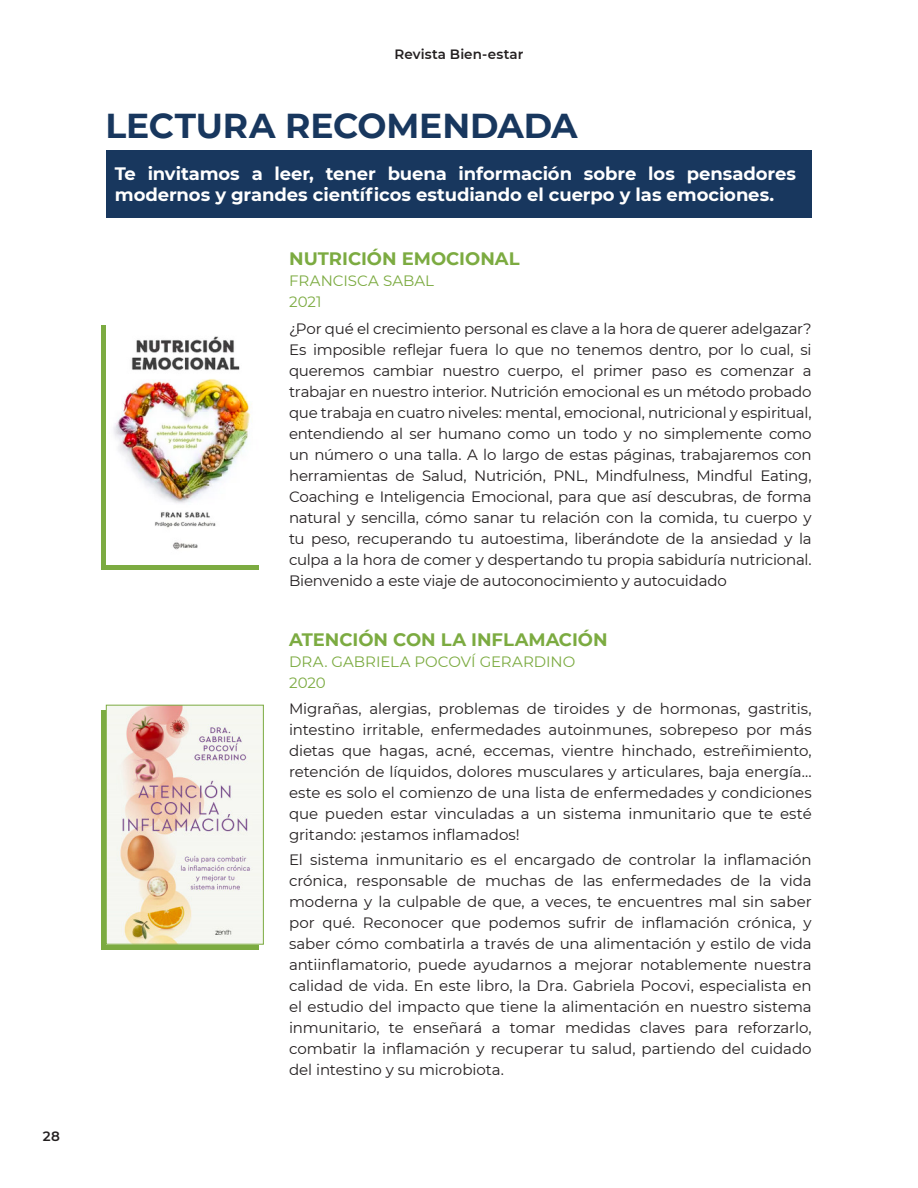
<style>
.page{position:relative;width:918px;height:1188px;background:#fff}
.page>*{position:absolute;margin:0;border:0;box-sizing:border-box;transform-origin:0 0}
.t1{font:700 34.5px "Montserrat";letter-spacing:-.005em;color:#18375e}
.t2{font:700 18px/21px "Montserrat";letter-spacing:-.005em;color:#fff}
.t3{font:700 18px "Montserrat";color:#7cab41}
.t4{font:15px/21px "Montserrat";letter-spacing:-.01em;color:#231f20;text-align:justify}
.t5{font:15px "Montserrat";color:#7cab41}
.t6{font:600 13.5px "Montserrat";letter-spacing:.01em;color:#231f20}
</style>
<div class="page">
<div style="left:101px;top:325px;width:157px;height:245px;background:#7cab41"></div>
<div style="left:101px;top:710px;width:157px;height:239px;background:#7cab41"></div>
<div style="left:106px;top:150px;width:706px;height:67px;background:#18375e"></div>
<img style="left:106px;top:325px;width:152px;height:239px">
<img style="left:108px;top:707px;width:154px;height:235px">
<div style="left:106px;top:705px;width:158px;height:239px;border:1px solid #7cab41"></div>
<p class="t6" style="left:43px;top:1127px;width:18px">28</p>
<p class="t6" style="left:395px;top:45px;width:130px">Revista Bien-estar</p>
<p class="t1" style="left:106px;top:101px;width:473px">LECTURA RECOMENDADA</p>
<p class="t2" style="left:115px;top:162px;width:683px">Te invitamos a leer, tener buena información sobre los pensadores modernos y grandes científicos estudiando el cuerpo y las emociones.</p>
<p class="t3" style="left:289px;top:246px;width:232px">NUTRICIÓN EMOCIONAL</p>
<p class="t5" style="left:289px;top:270px;width:146px">FRANCISCA SABAL</p>
<p class="t5" style="left:289px;top:291px;width:34px">2021</p>
<p class="t4" style="left:289px;top:318px;width:524px">¿Por qué el crecimiento personal es clave a la hora de querer adelgazar?<br>Es imposible reflejar fuera lo que no tenemos dentro, por lo cual, si queremos cambiar nuestro cuerpo, el primer paso es comenzar a trabajar en nuestro interior. Nutrición emocional es un método probado que trabaja en cuatro niveles: mental, emocional, nutricional y espiritual, entendiendo al ser humano como un todo y no simplemente como un número o una talla. A lo largo de estas páginas, trabajaremos con herramientas de Salud, Nutrición, PNL, Mindfulness, Mindful Eating, Coaching e Inteligencia Emocional, para que así descubras, de forma natural y sencilla, cómo sanar tu relación con la comida, tu cuerpo y tu peso, recuperando tu autoestima, liberándote de la ansiedad y la culpa a la hora de comer y despertando tu propia sabiduría nutricional.<br>Bienvenido a este viaje de autoconocimiento y autocuidado</p>
<p class="t3" style="left:289px;top:627px;width:320px">ATENCIÓN CON LA INFLAMACIÓN</p>
<p class="t5" style="left:289px;top:651px;width:288px">DRA. GABRIELA POCOVÍ GERARDINO</p>
<p class="t5" style="left:289px;top:672px;width:38px">2020</p>
<p class="t4" style="left:289px;top:698px;width:524px">Migrañas, alergias, problemas de tiroides y de hormonas, gastritis, intestino irritable, enfermedades autoinmunes, sobrepeso por más dietas que hagas, acné, eccemas, vientre hinchado, estreñimiento, retención de líquidos, dolores musculares y articulares, baja energía... este es solo el comienzo de una lista de enfermedades y condiciones que pueden estar vinculadas a un sistema inmunitario que te esté gritando: ¡estamos inflamados!</p>
<p class="t4" style="left:289px;top:849px;width:524px">El sistema inmunitario es el encargado de controlar la inflamación crónica, responsable de muchas de las enfermedades de la vida moderna y la culpable de que, a veces, te encuentres mal sin saber por qué. Reconocer que podemos sufrir de inflamación crónica, y saber cómo combatirla a través de una alimentación y estilo de vida antiinflamatorio, puede ayudarnos a mejorar notablemente nuestra calidad de vida. En este libro, la Dra. Gabriela Pocovi, especialista en el estudio del impacto que tiene la alimentación en nuestro sistema inmunitario, te enseñará a tomar medidas claves para reforzarlo, combatir la inflamación y recuperar tu salud, partiendo del cuidado del intestino y su microbiota.</p>
</div>
